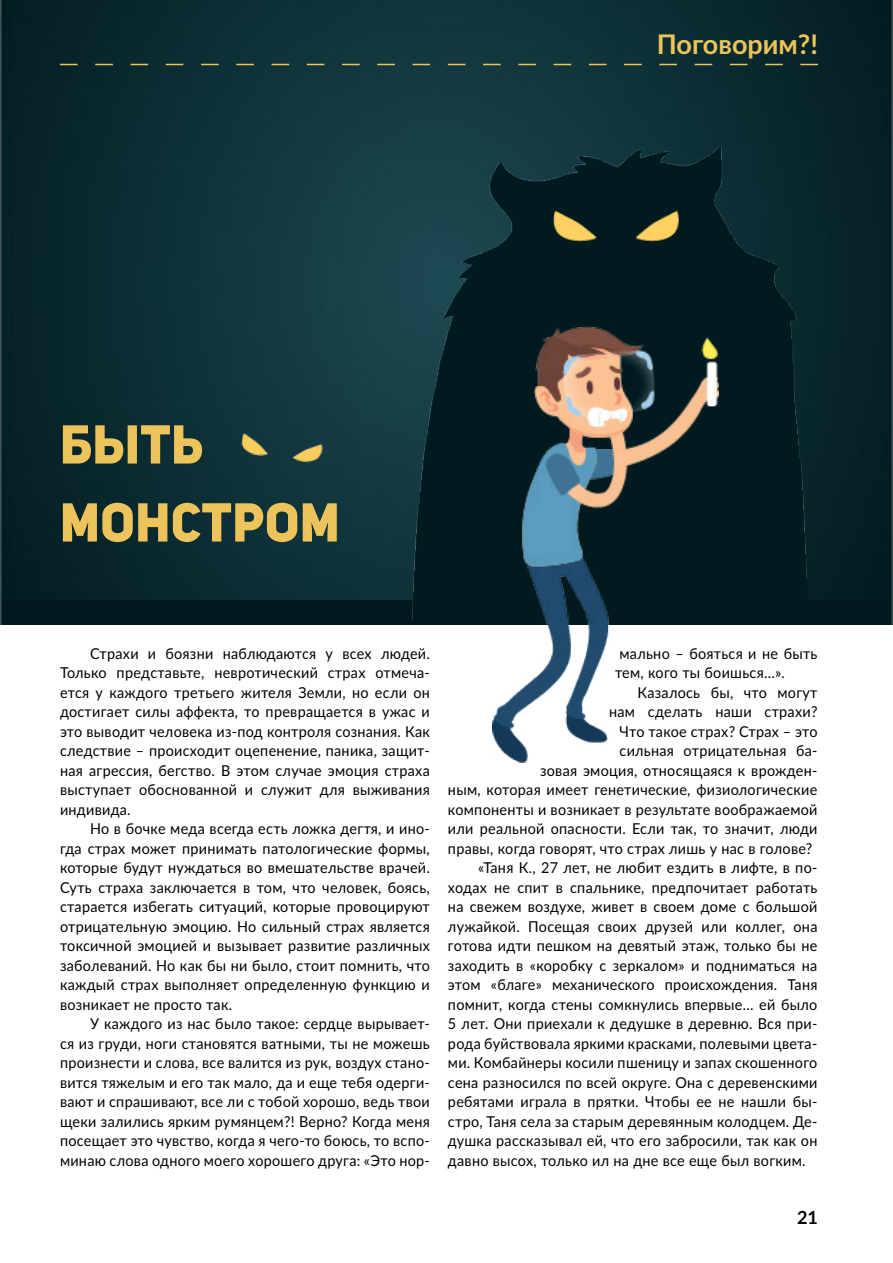
<style>
.page{position:relative;width:893px;height:1263px;background:#fff}
.page>*{position:absolute;margin:0;border:0;box-sizing:border-box;transform-origin:0 0}
.t1{font:54px/78px "Uni Sans Heavy CAPS";letter-spacing:.01em;color:#edc45b;scale:.96 1}
.t2{font:700 27px "Lato";color:#edc45b}
.t3{font:700 18px "Lato";color:#000}
.t4{font:15px/19.5px "Lato";letter-spacing:.02em;color:#000;text-align:justify;scale:.96 1}
</style>
<div class="page">
<img style="left:0;top:0;width:893px;height:600px">
<svg style="left:60px;top:64px;width:758px;height:1px"></svg>
<div style="left:0;top:600px;width:893px;height:25px;background:#011a1f"></div>
<img style="left:411px;top:145px;width:396px;height:474px">
<img style="left:492px;top:326px;width:226px;height:436px">
<img style="left:240px;top:433px;width:83px;height:31px">
<h2 class="t2" style="left:657px;top:24px;width:163px">Поговорим?!</h2>
<h1 class="t1" style="left:60px;top:404px;width:293px">Быть монстром</h1>
<p class="t4" style="left:60px;top:643px;width:387px;text-indent:30px">Страхи и боязни наблюдаются у всех людей.<br>Только представьте, невротический страх отмеча&shy;ется у каждого третьего жителя Земли, но если он достигает силы аффекта, то превращается в ужас и это выводит человека из-под контроля сознания. Как следствие – происходит оцепенение, паника, защит&shy;ная агрессия, бегство. В этом случае эмоция страха выступает обоснованной и служит для выживания индивида.</p>
<p class="t4" style="left:60px;top:818px;width:387px;text-indent:30px">Но в бочке меда всегда есть ложка дегтя, и ино&shy;гда страх может принимать патологические формы, которые будут нуждаться во вмешательстве врачей.<br>Суть страха заключается в том, что человек, боясь, старается избегать ситуаций, которые провоцируют отрицательную эмоцию. Но сильный страх является токсичной эмоцией и вызывает развитие различных заболеваний. Но как бы ни было, стоит помнить, что каждый страх выполняет определенную функцию и возникает не просто так.</p>
<p class="t4" style="left:60px;top:1013px;width:387px;text-indent:30px">У каждого из нас было такое: сердце вырывает&shy;ся из груди, ноги становятся ватными, ты не можешь произнести и слова, все валится из рук, воздух стано&shy;вится тяжелым и его так мало, да и еще тебя одерги&shy;вают и спрашивают, все ли с тобой хорошо, ведь твои щеки залились ярким румянцем?! Верно? Когда меня посещает это чувство, когда я чего-то боюсь, то вспо&shy;минаю слова одного моего хорошего друга: «Это нор-</p>
<p class="t4" style="left:615px;top:643px;width:212px;text-indent:5px">мально – бояться и не быть тем, кого ты боишься…».</p>
<p class="t4" style="left:637px;top:682px;width:189px">Казалось бы, что могут</p>
<p class="t4" style="left:609px;top:701px;width:219px">нам сделать наши страхи?</p>
<p class="t4" style="left:620px;top:721px;width:208px">Что такое страх? Страх – это</p>
<p class="t4" style="left:620px;top:740px;width:208px">сильная отрицательная ба-</p>
<p class="t4" style="left:540px;top:760px;width:291px">зовая эмоция, относящаяся к врожден-</p>
<p class="t4" style="left:448px;top:779px;width:386px">ным, которая имеет генетические, физиологические</p>
<p class="t4" style="left:448px;top:799px;width:386px">компоненты и возникает в результате воображаемой</p>
<p class="t4" style="left:448px;top:818px;width:386px">или реальной опасности. Если так, то значит, люди</p>
<p class="t4" style="left:448px;top:838px;width:381px">правы, когда говорят, что страх лишь у нас в голове?</p>
<p class="t4" style="left:478px;top:857px;width:355px">«Таня К., 27 лет, не любит ездить в лифте, в по-</p>
<p class="t4" style="left:448px;top:877px;width:386px">ходах не спит в спальнике, предпочитает работать</p>
<p class="t4" style="left:448px;top:896px;width:386px">на свежем воздухе, живет в своем доме с большой</p>
<p class="t4" style="left:448px;top:916px;width:386px">лужайкой. Посещая своих друзей или коллег, она</p>
<p class="t4" style="left:448px;top:935px;width:386px">готова идти пешком на девятый этаж, только бы не</p>
<p class="t4" style="left:448px;top:955px;width:386px">заходить в «коробку с зеркалом» и подниматься на</p>
<p class="t4" style="left:448px;top:974px;width:386px">этом «благе» механического происхождения. Таня</p>
<p class="t4" style="left:448px;top:994px;width:386px">помнит, когда стены сомкнулись впервые… ей было</p>
<p class="t4" style="left:448px;top:1013px;width:386px">5 лет. Они приехали к дедушке в деревню. Вся при-</p>
<p class="t4" style="left:448px;top:1033px;width:386px">рода буйствовала яркими красками, полевыми цвета-</p>
<p class="t4" style="left:448px;top:1052px;width:386px">ми. Комбайнеры косили пшеницу и запах скошенного</p>
<p class="t4" style="left:448px;top:1072px;width:386px">сена разносился по всей округе. Она с деревенскими</p>
<p class="t4" style="left:448px;top:1091px;width:386px">ребятами играла в прятки. Чтобы ее не нашли бы-</p>
<p class="t4" style="left:448px;top:1111px;width:386px">стро, Таня села за старым деревянным колодцем. Де-</p>
<p class="t4" style="left:448px;top:1130px;width:386px">душка рассказывал ей, что его забросили, так как он</p>
<p class="t4" style="left:448px;top:1150px;width:374px">давно высох, только ил на дне все еще был вогким.</p>
<p class="t3" style="left:797px;top:1204px;width:22px">21</p>
</div>
